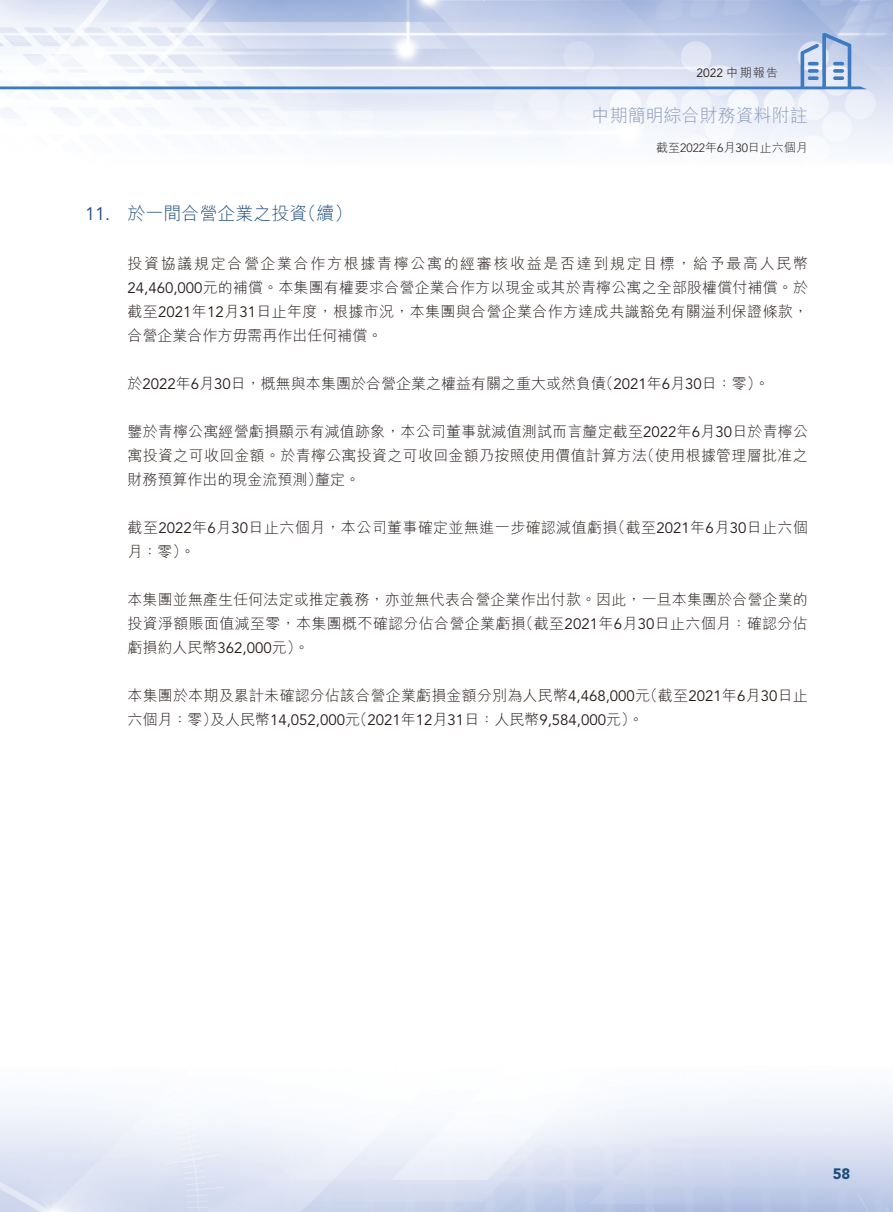
<style>
.page{position:relative;width:893px;height:1212px;background:#fff}
.page>*{position:absolute;margin:0;border:0;box-sizing:border-box;transform-origin:0 0}
.t1{font:300 18px "M Hei HK";color:#1f4c7b}
.t2{font:300 18px "M Hei HK";color:#8c9bbb}
.t3{font:18px "Avenir LT Std";color:#1f4c7b}
.t4{font:300 15px/24px "M Hei HK";letter-spacing:.015em;color:#231916}
.t5{font:15px "Avenir LT Std";color:#231916}
.t6{font:900 15px "Avenir LT Std";color:#1f4c7b}
.t7{font:300 12px "M Hei HK";color:#231916}
.t8{font:12px "Avenir LT Std";color:#231916}
.s1{font-family:"M Hei HK";font-weight:300}
.s2{font-family:"Avenir LT Std"}
.s3{font-family:"Avenir LT Std";font-weight:400}
</style>
<div class="page">
<img style="left:0;top:0;width:893px;height:151px">
<svg style="left:0;top:33px;width:867px;height:56px"></svg>
<p class="t8" style="left:696px;top:66px;width:83px">2022 <span class="s1">中期報告</span></p>
<p class="t2" style="left:592px;top:107px;width:217px">中期簡明綜合財務資料附註</p>
<p class="t7" style="left:656px;top:142px;width:153px">截至<span class="s2">2022</span>年月<span class="s2">6 30</span>日止六個月</p>
<p class="t3" style="left:85px;top:204px;width:27px">11.</p>
<p class="t1" style="left:299px;top:204px;width:55px">（續(</p>
<p class="t1" style="left:128px;top:204px;width:181px">於一間合營企業之投資</p>
<p class="t4" style="left:128px;top:251px;width:682px;text-align:justify">投資協議規定合營企業合作方根據青檸公寓的經審核收益是否達到規定目標，給予最高人民幣<span class="s3">24,460,000</span>元的補償。本集團有權要求合營企業合作方以現金或其於青檸公寓之全部股權償付補償。於截至<span class="s3">2021</span>年<span class="s3">12</span>月<span class="s3">31</span>日止年度，根據市況，本集團與合營企業合作方達成共識豁免有關溢利保證條款，合營企業合作方毋需再作出任何補償。</p>
<p class="t4" style="left:598px;top:371px;width:172px">（<span class="s3">2021</span>年月<span class="s3">6 30</span>日：零。(</p>
<p class="t4" style="left:128px;top:371px;width:480px">於<span class="s3">2022</span>年月<span class="s3">6 30</span>日，概無與本集團於合營企業之權益有關之重大或然負債</p>
<p class="t4" style="left:128px;top:419px;width:682px;text-align:right">鑒於青檸公寓經營虧損顯示有減值跡象，本公司董事就減值測試而言釐定截至<span class="s3">2022</span>年月<span class="s3">6 30</span>日於青檸公（使用根據管理層批准之</p>
<p class="t4" style="left:315px;top:443px;width:333px;text-indent:-188px">寓投資之可收回金額。於青檸公寓投資之可收回金額乃按照使用價值計算方法釐定。</p>
<p class="t4" style="left:128px;top:467px;width:197px">財務預算作出的現金流預測）</p>
<p class="t4" style="left:610px;top:515px;width:199px">（截至<span class="s3">2021</span>年 月<span class="s3">6 30</span>日止六個</p>
<p class="t4" style="left:128px;top:515px;width:491px">截至<span class="s3">2022</span>年 月<span class="s3">6 30</span>日止六個月，本公司董事確定並無進一步確認減值虧損月：零。(</p>
<p class="t4" style="left:128px;top:587px;width:682px;text-align:right">本集團並無產生任何法定或推定義務，亦並無代表合營企業作出付款。因此，一旦本集團於合營企業的（截至<span class="s3">2021</span>年 月<span class="s3">6 30</span>日止六個月：確認分佔</p>
<p class="t4" style="left:127px;top:611px;width:400px">投資淨額賬面值減至零，本集團概不確認分佔合營企業虧損虧損約人民幣<span class="s3">362,000</span>元。(</p>
<p class="t4" style="left:127px;top:683px;width:682px">本集團於本期及累計未確認分佔該合營企業虧損金額分別為人民幣<span class="s3">4,468,000</span> （元截至<span class="s3">2021</span>年月<span class="s3">6 30</span>日止</p>
<p class="t5" style="left:210px;top:711px;width:435px"><span class="s1">及人民幣</span>14,052,000 <span class="s1">（元</span> 2021<span class="s1">年</span>12<span class="s1">月</span>31<span class="s1">日：人民幣</span>9,584,000<span class="s1">元。(</span></p>
<p class="t4" style="left:128px;top:707px;width:92px">六個月：零）</p>
<p class="t6" style="left:833px;top:1165px;width:19px">58</p>
</div>
